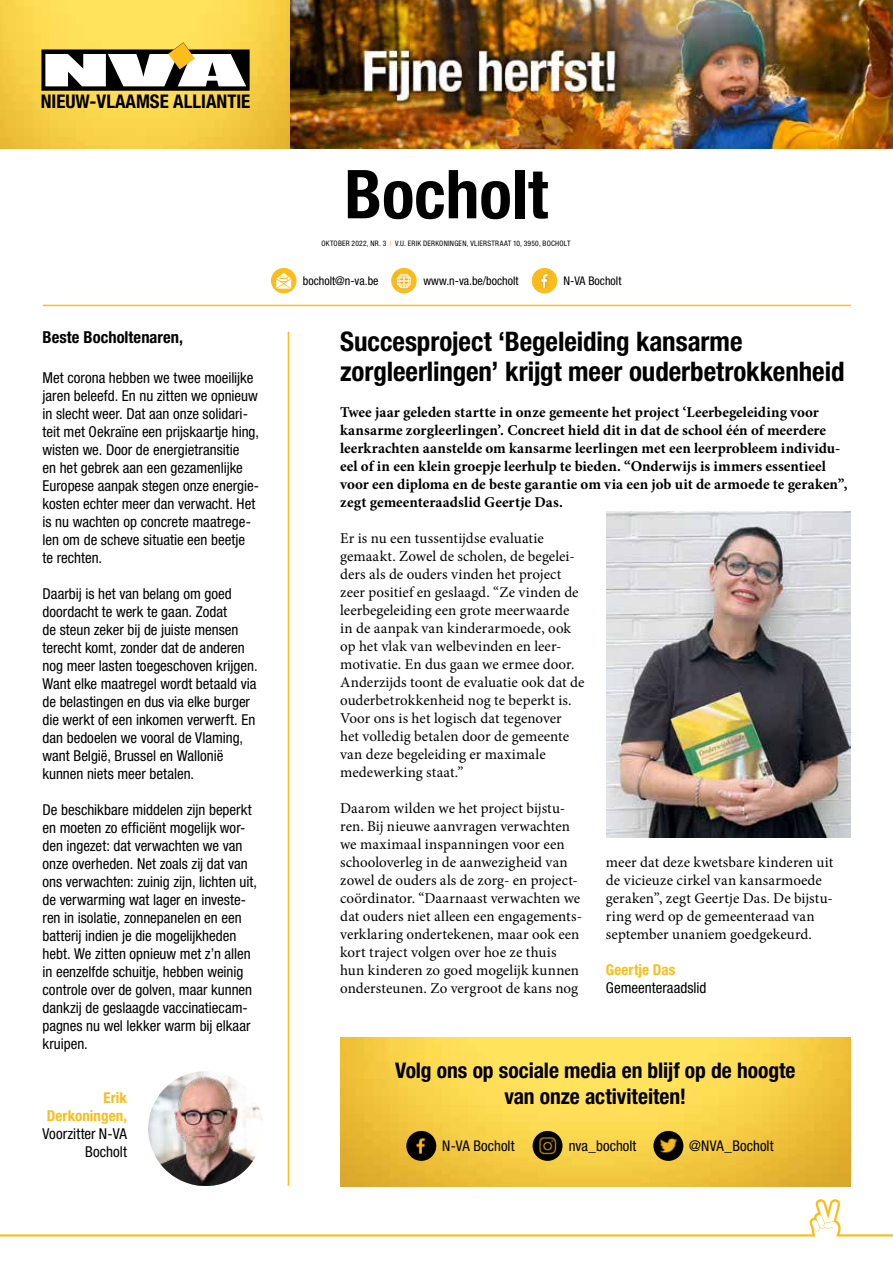
<style>
.page{position:relative;width:893px;height:1263px;background:#fff}
.page>*{position:absolute;margin:0;border:0;box-sizing:border-box;transform-origin:0 0}
.t1{font:700 condensed 67.5px "Helvetica Neue LT Std";color:#000}
.t2{font:700 condensed 27px/30px "Helvetica Neue LT Std";color:#000}
.t3{font:700 condensed 21.6px/25.5px "Helvetica Neue LT Std";color:#000;text-align:center}
.t4{font:700 condensed 18.9px "Helvetica Neue LT Std";color:#000}
.t5{font:700 condensed 16.5px "Helvetica Neue LT Std";letter-spacing:.005em;color:#000}
.t6{font:condensed 15px/18px "Helvetica Neue LT Std";color:#000}
.t7{font:15px/18px "Minion Pro";color:#000}
.t8{font:700 15px/18px "Minion Pro";color:#000}
.t9{font:700 condensed 15px/18px "Helvetica Neue LT Std";letter-spacing:.005em;color:#fbbd1b;text-align:right}
.t10{font:condensed 14.7px "Helvetica Neue LT Std";color:#000}
.t11{font:condensed 12px "Helvetica Neue LT Std";color:#000}
.t12{font:condensed 7.5px "Helvetica Neue LT Std";letter-spacing:.035em;color:#000}
.s1{color:#fbbd1b}
</style>
<div class="page">
<hr style="left:288px;top:332px;width:1px;height:854px;background:#fbbd1b">
<img style="left:606px;top:511px;width:244px;height:326px">
<img style="left:289px;top:0;width:604px;height:149px">
<img style="left:148px;top:1073px;width:114px;height:113px">
<img style="left:340px;top:1037px;width:510px;height:149px">
<svg style="left:653px;top:1131px;width:30px;height:30px"></svg>
<img style="left:657px;top:1135px;width:22px;height:22px">
<div style="left:533px;top:1131px;width:29px;height:30px;background:#000;border-radius:50%"></div>
<div style="left:406px;top:1131px;width:30px;height:30px;background:#000;border-radius:50%"></div>
<img style="left:416px;top:1138px;width:10px;height:16px">
<img style="left:536px;top:1135px;width:23px;height:22px">
<div style="left:271px;top:268px;width:25px;height:25px;background:#fbbd1b;border-radius:50%"></div>
<svg style="left:276px;top:273px;width:15px;height:16px"></svg>
<div style="left:532px;top:268px;width:25px;height:25px;background:#fbbd1b;border-radius:50%"></div>
<img style="left:535px;top:271px;width:19px;height:19px">
<div style="left:391px;top:268px;width:26px;height:25px;background:#fbbd1b;border-radius:50%"></div>
<img style="left:395px;top:271px;width:18px;height:19px">
<hr style="left:43px;top:305px;width:808px;height:1px;background:#fbbd1b">
<svg style="left:0;top:0;width:289px;height:149px;background:#f7d24a"></svg>
<svg style="left:41px;top:42px;width:209px;height:49px"></svg>
<svg style="left:0;top:1199px;width:893px;height:37px"></svg>
<p class="t4" style="left:41px;top:90px;width:211px">NIEUW-VLAAMSE ALLIANTIE</p>
<p class="t5" style="left:43px;top:328px;width:142px">Beste Bocholtenaren,</p>
<p class="t6" style="left:43px;top:368px;width:218px">Met corona hebben we twee moeilijke jaren beleefd. En nu zitten we opnieuw in slecht weer. Dat aan onze solidari&shy;teit met Oekraïne een prijskaartje hing, wisten we. Door de energietransitie<br>en het gebrek aan een gezamenlijke Europese aanpak stegen onze energie&shy;kosten echter meer dan verwacht. Het is nu wachten op concrete maatrege&shy;len om de scheve situatie een beetje te rechten.</p>
<p class="t6" style="left:43px;top:584px;width:217px">Daarbij is het van belang om goed doordacht te werk te gaan. Zodat<br>de steun zeker bij de juiste mensen terecht komt, zonder dat de anderen nog meer lasten toegeschoven krijgen.<br>Want elke maatregel wordt betaald via de belastingen en dus via elke burger die werkt of een inkomen verwerft. En dan bedoelen we vooral de Vlaming, want België, Brussel en Wallonië kunnen niets meer betalen.</p>
<p class="t6" style="left:43px;top:800px;width:216px">De beschikbare middelen zijn beperkt en moeten zo efficiënt mogelijk wor&shy;den ingezet: dat verwachten we van onze overheden. Net zoals zij dat van ons verwachten: zuinig zijn, lichten uit, de verwarming wat lager en investe&shy;ren in isolatie, zonnepanelen en een batterij indien je die mogelijkheden hebt. We zitten opnieuw met z’n allen in eenzelfde schuitje, hebben weinig controle over de golven, maar kunnen dankzij de geslaagde vaccinatiecam&shy;pagnes nu wel lekker warm bij elkaar kruipen.</p>
<p class="t9" style="left:47px;top:1088px;width:82px">Erik<br>Derkoningen,</p>
<p class="t6" style="left:43px;top:1124px;width:86px;text-align:right">Voorzitter N-VA<br>Bocholt</p>
<h1 class="t1" style="left:344px;top:153px;width:205px">Bocholt</h1>
<p class="t12" style="left:321px;top:239px;width:251px">OKTOBER 2022, NR. 3 <span class="s1">I</span> V.U. ERIK DERKONINGEN, VLIERSTRAAT 10, 3950, BOCHOLT</p>
<p class="t11" style="left:303px;top:274px;width:77px">bocholt@n-va.be</p>
<p class="t11" style="left:423px;top:274px;width:97px">www.n-va.be/bocholt</p>
<p class="t11" style="left:563px;top:274px;width:59px">N-VA Bocholt</p>
<h2 class="t2" style="left:340px;top:326px;width:506px">Succesproject ‘Begeleiding kansarme zorgleerlingen’ krijgt meer ouderbetrokkenheid</h2>
<p class="t8" style="left:340px;top:403px;width:509px">Twee jaar geleden startte in onze gemeente het project ‘Leerbegeleiding voor kansarme zorgleerlingen’. Concreet hield dit in dat de school één of meerdere leerkrachten aanstelde om kansarme leerlingen met een leerprobleem individu&shy;eel of in een klein groepje leerhulp te bieden. “Onderwijs is immers essentieel voor een diploma en de beste garantie om via een job uit de armoede te geraken”, zegt gemeenteraadslid Geertje Das.</p>
<p class="t7" style="left:340px;top:529px;width:246px">Er is nu een tussentijdse evaluatie gemaakt. Zowel de scholen, de begelei&shy;ders als de ouders vinden het project zeer positief en geslaagd. “Ze vinden de leerbegeleiding een grote meerwaarde in de aanpak van kinderarmoede, ook op het vlak van welbevinden en leer&shy;motivatie. En dus gaan we ermee door.<br>Anderzijds toont de evaluatie ook dat de ouderbetrokkenheid nog te beperkt is.<br>Voor ons is het logisch dat tegenover<br>het volledig betalen door de gemeente van deze begeleiding er maximale medewerking staat.”</p>
<p class="t7" style="left:340px;top:799px;width:243px">Daarom wilden we het project bijstu&shy;ren. Bij nieuwe aanvragen verwachten we maximaal inspanningen voor een schooloverleg in de aanwezigheid van zowel de ouders als de zorg- en project&shy;coördinator. “Daarnaast verwachten we dat ouders niet alleen een engagements&shy;verklaring ondertekenen, maar ook een kort traject volgen over hoe ze thuis hun kinderen zo goed mogelijk kunnen ondersteunen. Zo vergroot de kans nog</p>
<p class="t7" style="left:606px;top:853px;width:229px">meer dat deze kwetsbare kinderen uit de vicieuze cirkel van kansarmoede geraken”, zegt Geertje Das. De bijstu&shy;ring werd op de gemeenteraad van september unaniem goedgekeurd.</p>
<p class="t9" style="left:606px;top:960px;width:71px">Geertje Das</p>
<p class="t6" style="left:606px;top:979px;width:102px">Gemeenteraadslid</p>
<h3 class="t3" style="left:395px;top:1057px;width:402px">Volg ons op sociale media en blijf op de hoogte van onze activiteiten!</h3>
<p class="t10" style="left:442px;top:1138px;width:74px">N-VA Bocholt</p>
<p class="t10" style="left:569px;top:1138px;width:69px">nva_bocholt</p>
<p class="t10" style="left:689px;top:1138px;width:86px">@NVA_Bocholt</p>
</div>
